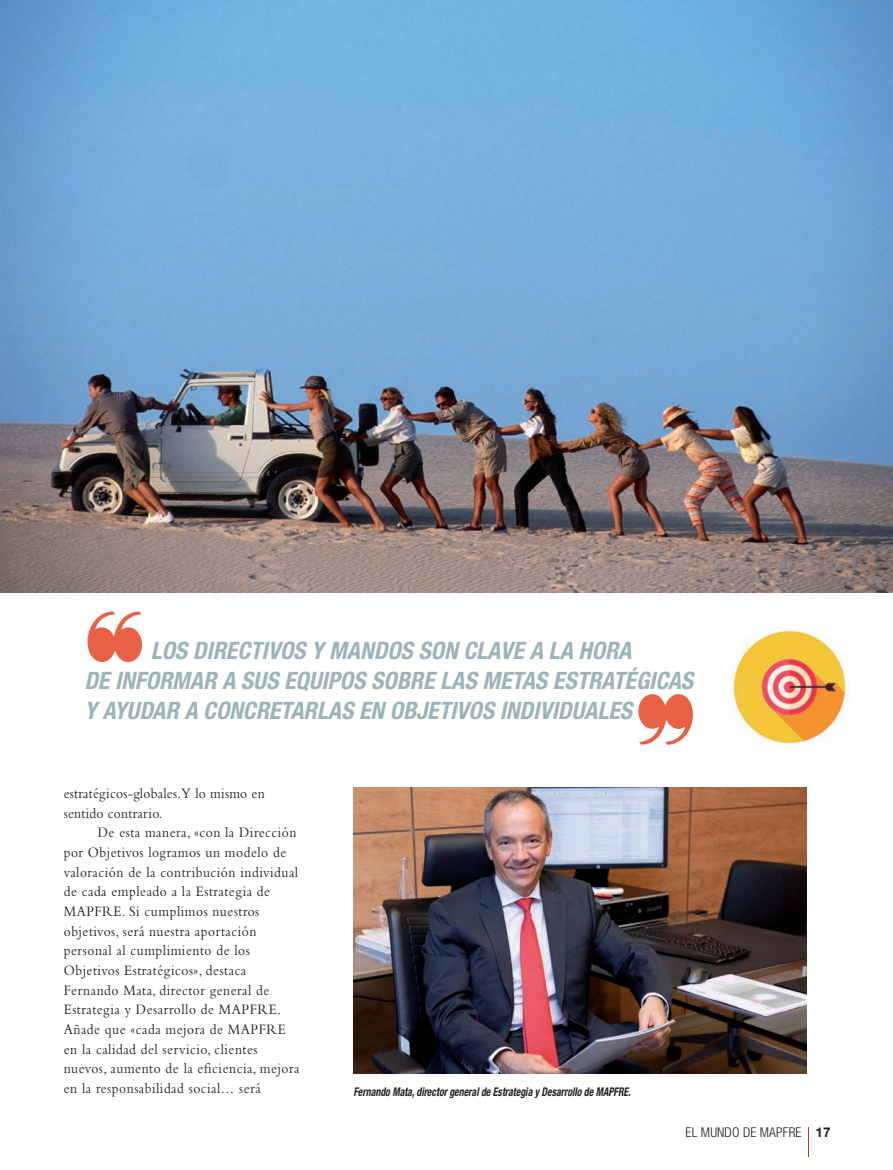
<style>
.page{position:relative;width:893px;height:1170px;background:#fff}
.page>*{position:absolute;margin:0;border:0;box-sizing:border-box;transform-origin:0 0}
.t1{font:italic 700 condensed 24px/30px "Helvetica Neue LT Std";color:#9bb4ba}
.t2{font:15px "Bembo Std";letter-spacing:.04em;color:#231f20;scale:.9 1}
.t3{font:15px "Bembo Std";letter-spacing:.02em;color:#231f20;scale:.9 1}
.t4{font:300 condensed 13.5px "Helvetica Neue LT Std";letter-spacing:.01em;color:#231f20}
.t5{font:italic 700 condensed 12px "Helvetica Neue LT Std";color:#231f20;scale:.82 1}
.s1{font-weight:700;font-stretch:normal}
</style>
<div class="page">
<hr style="left:808px;top:1127px;width:1px;height:30px;background:#e32b20">
<img style="left:0;top:0;width:893px;height:592px">
<img style="left:354px;top:787px;width:453px;height:286px">
<img style="left:732px;top:630px;width:115px;height:115px">
<h1 class="t1" style="left:84px;top:635px;width:610px;text-indent:66px">LOS DIRECTIVOS Y MANDOS SON CLAVE A LA HORA<br>DE INFORMAR A SUS EQUIPOS SOBRE LAS METAS ESTRATÉGICAS<br>Y AYUDAR A CONCRETARLAS EN OBJETIVOS INDIVIDUALES</h1>
<p class="t3" style="left:64px;top:784px;width:225px">estratégicos-globales. Y lo mismo en</p>
<p class="t3" style="left:64px;top:804px;width:111px">sentido contrario.</p>
<p class="t2" style="left:98px;top:823px;width:222px">De esta manera, «con la Dirección</p>
<p class="t2" style="left:64px;top:843px;width:249px">por Objetivos logramos un modelo de</p>
<p class="t2" style="left:64px;top:863px;width:262px">valoración de la contribución individual</p>
<p class="t2" style="left:64px;top:882px;width:231px">de cada empleado a la Estrategia de</p>
<p class="t2" style="left:64px;top:902px;width:219px">MAPFRE. Si cumplimos nuestros</p>
<p class="t2" style="left:64px;top:921px;width:215px">objetivos, será nuestra aportación</p>
<p class="t2" style="left:64px;top:941px;width:208px">personal al cumplimiento de los</p>
<p class="t2" style="left:64px;top:961px;width:204px">Objetivos Estratégicos», destaca</p>
<p class="t2" style="left:64px;top:980px;width:230px">Fernando Mata, director general de</p>
<p class="t2" style="left:64px;top:1000px;width:243px">Estrategia y Desarrollo de MAPFRE.</p>
<p class="t2" style="left:64px;top:1020px;width:248px">Añade que «cada mejora de MAPFRE</p>
<p class="t2" style="left:64px;top:1039px;width:217px">en la calidad del servicio, clientes</p>
<p class="t2" style="left:64px;top:1059px;width:263px">nuevos, aumento de la eficiencia, mejora</p>
<p class="t2" style="left:64px;top:1079px;width:220px">en la responsabilidad social… será</p>
<p class="t5" style="left:354px;top:1083px;width:339px">Fernando Mata, director general de Estrategia y Desarrollo de MAPFRE.</p>
<p class="t4" style="left:685px;top:1124px;width:146px">EL MUNDO DE MAPFRE <span class="s1">17</span></p>
</div>
